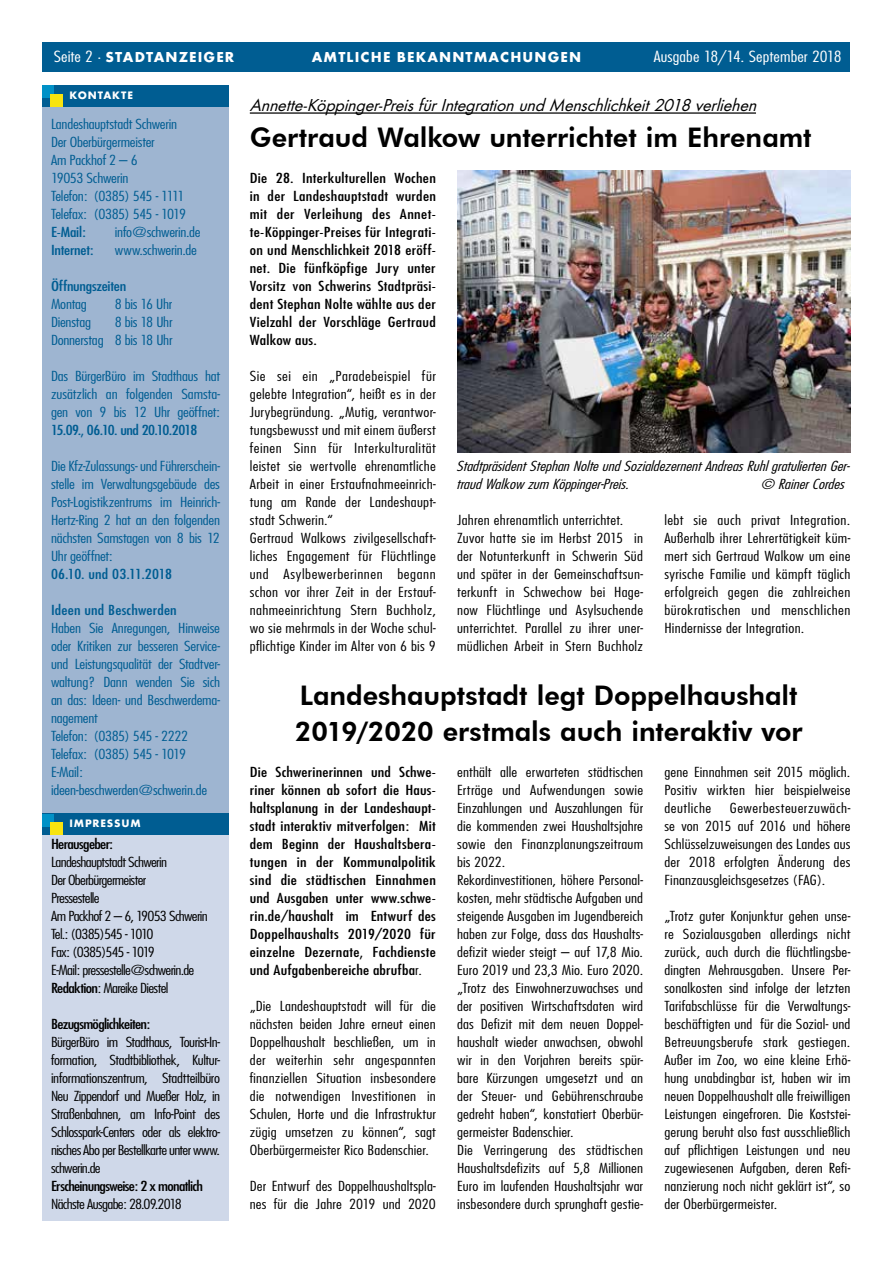
<style>
.page{position:relative;width:893px;height:1263px;background:#fff}
.page>*{position:absolute;margin:0;border:0;box-sizing:border-box;transform-origin:0 0}
.t1{font:800 27px/36px "Futura BT";letter-spacing:-.005em;color:#000}
.t2{font:italic 18px "Futura TOT Boo";color:#000}
.t3{font:700 15px "Futura TOT";letter-spacing:.075em;color:#fff}
.t4{font:300 condensed 15px "Futura";color:#fff;scale:1.25 1}
.t5{font:300 condensed 13.5px/18px "Futura";letter-spacing:.01em;color:#000;text-align:justify;scale:1.25 1}
.t6{font:300 condensed 13.5px/18px "Futura";letter-spacing:-.015em;color:#005d92;scale:1.25 1}
.t7{font:condensed 13.5px/18px "Futura";letter-spacing:.01em;color:#000;text-align:justify;scale:1.25 1}
.t8{font:300 condensed 13.5px/18px "Futura";letter-spacing:-.04em;color:#000;scale:1.25 1}
.t9{font:italic 300 condensed 13.5px/18px "Futura";color:#000;scale:1.25 1}
.t10{font:condensed 13.5px "Futura";letter-spacing:-.04em;color:#000;scale:1.25 1}
.t11{font:condensed 13.5px "Futura";letter-spacing:-.015em;color:#005d92;scale:1.25 1}
.t12{font:condensed 13.5px "Futura";letter-spacing:.01em;color:#005d92;scale:1.25 1}
.t13{font:700 11.25px "Futura TOT";letter-spacing:.075em;color:#fff}
.s1{font-family:"Futura";font-weight:300;font-stretch:condensed}
.s2{font-weight:400}
.s3{font-weight:300}
</style>
<div class="page">
<div style="left:43px;top:43px;width:807px;height:29px;background:#005d92"></div>
<div style="left:43px;top:104px;width:186px;height:709px;background:#9eb5d1"></div>
<div style="left:43px;top:831px;width:186px;height:389px;background:#cfd8e9"></div>
<div style="left:43px;top:85px;width:186px;height:21px;background:#005d92"></div>
<div style="left:43px;top:85px;width:11px;height:13px;background:#0091c7"></div>
<div style="left:51px;top:94px;width:12px;height:12px;background:#f8e40f"></div>
<div style="left:43px;top:813px;width:186px;height:22px;background:#005d92"></div>
<div style="left:43px;top:814px;width:11px;height:12px;background:#0091c7"></div>
<div style="left:51px;top:822px;width:12px;height:13px;background:#f8e40f"></div>
<hr style="left:250px;top:112px;width:506px;height:2px;background:#000">
<img style="left:457px;top:170px;width:393px;height:282px">
<p class="t4" style="left:53px;top:47px;width:154px">Ausgabe 18/14. September 2018</p>
<p class="t3" style="left:54px;top:48px;width:182px"><span class="s1">Seite 2 ·</span> STADTANZEIGER</p>
<p class="t3" style="left:312px;top:48px;width:271px">AMTLICHE BEKANNTMACHUNGEN</p>
<p class="t4" style="left:654px;top:47px;width:152px">Ausgabe 18/14. September 2018</p>
<p class="t3" style="left:662px;top:48px;width:183px">STADTANZEIGER <span class="s1">· Seite 2</span></p>
<p class="t13" style="left:70px;top:88px;width:65px">KONTAKTE</p>
<p class="t6" style="left:51px;top:115px;width:109px">Landeshauptstadt Schwerin<br>Der Oberbürgermeister<br>Am Packhof 2 – 6<br>19053 Schwerin<br>Telefon: (0385) 545 - 1111<br>Telefax: (0385) 545 - 1019</p>
<p class="t11" style="left:51px;top:224px;width:29px">E-Mail:</p>
<p class="t6" style="left:115px;top:223px;width:70px">info@schwerin.de</p>
<p class="t11" style="left:51px;top:242px;width:36px">Internet:</p>
<p class="t6" style="left:115px;top:241px;width:67px">www.schwerin.de</p>
<p class="t11" style="left:51px;top:278px;width:62px">Öffnungszeiten</p>
<p class="t6" style="left:51px;top:295px;width:30px">Montag</p>
<p class="t6" style="left:115px;top:295px;width:48px">8 bis 16 Uhr</p>
<p class="t6" style="left:51px;top:313px;width:34px">Dienstag</p>
<p class="t6" style="left:51px;top:313px;width:99px;text-align:right">8 bis 18 Uhr<br>Donnerstag 8 bis 18 Uhr</p>
<p class="t6" style="left:51px;top:367px;width:137px;text-align:justify">Das BürgerBüro im Stadthaus hat zusätzlich an folgenden Samsta&shy;gen von 9 bis 12 Uhr geöffnet:</p>
<p class="t11" style="left:51px;top:422px;width:118px">15.09., 06.10. und 20.10.2018</p>
<p class="t6" style="left:51px;top:457px;width:137px;text-align:justify">Die Kfz-Zulassungs- und Führerschein&shy;stelle im Verwaltungsgebäude des Post-Logistikzentrums im Heinrich-Hertz-Ring 2 hat an den folgenden nächsten Samstagen von 8 bis 12<br>Uhr geöffnet:</p>
<p class="t12" style="left:51px;top:566px;width:98px">06.10. und 03.11.2018</p>
<p class="t12" style="left:51px;top:602px;width:102px">Ideen und Beschwerden</p>
<p class="t6" style="left:51px;top:619px;width:137px">Haben Sie Anregungen, Hinweise oder Kritiken zur besseren Service&shy;und Leistungsqualität der Stadtver&shy;waltung? Dann wenden Sie sich an das: Ideen- und Beschwerdema&shy;nagement<br>Telefon: (0385) 545 - 2222<br>Telefax: (0385) 545 - 1019<br>E-Mail: ideen-beschwerden@schwerin.de</p>
<p class="t13" style="left:70px;top:817px;width:73px">IMPRESSUM</p>
<p class="t10" style="left:51px;top:836px;width:51px">Herausgeber:</p>
<p class="t8" style="left:51px;top:853px;width:127px">Landeshauptstadt Schwerin<br>Der Oberbürgermeister<br>Pressestelle<br>Am Packhof 2 – 6, 19053 Schwerin<br>Tel.: (0385)545 - 1010<br>Fax: (0385)545 - 1019<br>E-Mail: pressestelle@schwerin.de<br><span class="s2">Redaktion</span>: Mareike Diestel</p>
<p class="t10" style="left:51px;top:1016px;width:81px">Bezugsmöglichkeiten:</p>
<p class="t5" style="left:51px;top:1033px;width:137px">BürgerBüro im Stadthaus, Tourist-In&shy;formation, Stadtbibliothek, Kultur&shy;informationszentrum, Stadtteilbüro Neu Zippendorf und Mueßer Holz, in Straßenbahnen, am Info-Point des Schlosspark-Centers oder als elektro&shy;nisches Abo per Bestellkarte unter www. schwerin.de</p>
<p class="t10" style="left:51px;top:1178px;width:123px">Erscheinungsweise: 2 x monatlich</p>
<p class="t8" style="left:51px;top:1195px;width:106px">Nächste Ausgabe: 28.09.2018</p>
<h2 class="t2" style="left:250px;top:95px;width:513px">Annette-Köppinger-PreisfürIntegrationundMenschlichkeit2018verliehen</h2>
<h1 class="t1" style="left:250px;top:119px;width:563px">Gertraud Walkow unterrichtet im Ehrenamt</h1>
<p class="t7" style="left:250px;top:169px;width:150px">Die 28. Interkulturellen Wochen in der Landeshauptstadt wurden mit der Verleihung des Annet&shy;te-Köppinger-Preises für Integrati&shy;on und Menschlichkeit 2018 eröff&shy;net. Die fünfköpfige Jury unter Vorsitz von Schwerins Stadtpräsi&shy;dent Stephan Nolte wählte aus der Vielzahl der Vorschläge Gertraud Walkow aus.</p>
<p class="t5" style="left:250px;top:367px;width:150px;text-align:left">Sie sei ein „Paradebeispiel für gelebte Integration“, heißt es in der Jurybegründung. „Mutig, verantwor&shy;tungsbewusst und mit einem äußerst feinen Sinn für Interkulturalität leistet sie wertvolle ehrenamtliche Arbeit in einer Erstaufnahmeeinrich&shy;tung am Rande der Landeshaupt&shy;stadt Schwerin.“<br>Gertraud Walkows zivilgesellschaft&shy;liches Engagement für Flüchtlinge und Asylbewerberinnen begann schon vor ihrer Zeit in der Erstauf&shy;nahmeeinrichtung Stern Buchholz, wo sie mehrmals in der Woche schul&shy;pflichtige Kinder im Alter von 6 bis 9</p>
<p class="t9" style="left:456px;top:457px;width:319px">StadtpräsidentStephanNolteundSozialdezernentAndreasRuhlgratuliertenGer&shy;traudWalkow zum Köppinger-Preis.</p>
<p class="t9" style="left:760px;top:475px;width:72px">© RainerCordes</p>
<p class="t5" style="left:457px;top:511px;width:150px;text-align:left">Jahren ehrenamtlich unterrichtet.<br>Zuvor hatte sie im Herbst 2015 in der Notunterkunft in Schwerin Süd und später in der Gemeinschaftsun&shy;terkunft in Schwechow bei Hage&shy;now Flüchtlinge und Asylsuchende unterrichtet. Parallel zu ihrer uner&shy;müdlichen Arbeit in Stern Buchholz</p>
<p class="t5" style="left:664px;top:511px;width:150px">lebt sie auch privat Integration.<br>Außerhalb ihrer Lehrertätigkeit küm&shy;mert sich Gertraud Walkow um eine syrische Familie und kämpft täglich erfolgreich gegen die zahlreichen bürokratischen und menschlichen Hindernisse der Integration.</p>
<h1 class="t1" style="left:295px;top:677px;width:509px">Landeshauptstadt legt Doppelhaushalt<br>2019/2020 erstmals auch interaktiv vor</h1>
<p class="t7" style="left:250px;top:763px;width:150px">Die Schwerinerinnen und Schwe&shy;riner können ab sofort die Haus&shy;haltsplanung in der Landeshaupt&shy;stadt interaktiv mitverfolgen: Mit dem Beginn der Haushaltsbera&shy;tungen in der Kommunalpolitik sind die städtischen Einnahmen und Ausgaben unter www.schwe&shy;rin.de/haushalt im Entwurf des Doppelhaushalts 2019/2020 für einzelne Dezernate, Fachdienste und Aufgabenbereiche abrufba<span class="s3">r.</span></p>
<p class="t5" style="left:250px;top:997px;width:150px">„Die Landeshauptstadt will für die nächsten beiden Jahre erneut einen Doppelhaushalt beschließen, um in der weiterhin sehr angespannten finanziellen Situation insbesondere die notwendigen Investitionen in Schulen, Horte und die Infrastruktur zügig umsetzen zu können“, sagt Oberbürgermeister Rico Badenschier.</p>
<p class="t5" style="left:250px;top:1177px;width:150px">Der Entwurf des Doppelhaushaltspla&shy;nes für die Jahre 2019 und 2020</p>
<p class="t5" style="left:457px;top:763px;width:150px;text-align:left">enthält alle erwarteten städtischen Erträge und Aufwendungen sowie Einzahlungen und Auszahlungen für die kommenden zwei Haushaltsjahre sowie den Finanzplanungszeitraum bis 2022.<br>Rekordinvestitionen, höhere Personal&shy;kosten, mehr städtische Aufgaben und steigende Ausgaben im Jugendbereich haben zur Folge, dass das Haushalts&shy;defizit wieder steigt – auf 17,8 Mio.<br>Euro 2019 und 23,3 Mio. Euro 2020. „Trotz des Einwohnerzuwachses und der positiven Wirtschaftsdaten wird das Defizit mit dem neuen Doppel&shy;haushalt wieder anwachsen, obwohl wir in den Vorjahren bereits spür&shy;bare Kürzungen umgesetzt und an der Steuer- und Gebührenschraube gedreht haben“, konstatiert Oberbür&shy;germeister Badenschier.<br>Die Verringerung des städtischen Haushaltsdefizits auf 5,8 Millionen Euro im laufenden Haushaltsjahr war insbesondere durch sprunghaft gestie-</p>
<p class="t5" style="left:664px;top:763px;width:150px">gene Einnahmen seit 2015 möglich.<br>Positiv wirkten hier beispielweise deutliche</p>
<p class="t5" style="left:664px;top:799px;width:150px;text-indent:66px">Gewerbesteuerzuwäch&shy;se von 2015 auf 2016 und höhere Schlüsselzuweisungen des Landes aus der 2018 erfolgten Änderung des Finanzausgleichsgesetzes (FAG).</p>
<p class="t5" style="left:664px;top:907px;width:150px">„Trotz guter Konjunktur gehen unse&shy;re Sozialausgaben allerdings nicht zurück, auch durch die flüchtlingsbe&shy;dingten Mehrausgaben. Unsere Per&shy;sonalkosten sind infolge der letzten Tarifabschlüsse für die Verwaltungs&shy;beschäftigten und für die Sozial- und Betreuungsberufe stark gestiegen.<br>Außer im Zoo, wo eine kleine Erhö&shy;hung unabdingbar ist, haben wir im neuen Doppelhaushalt alle freiwilligen Leistungen eingefroren. Die Koststei&shy;gerung beruht also fast ausschließlich auf pflichtigen Leistungen und neu zugewiesenen Aufgaben, deren Refi&shy;nanzierung noch nicht geklärt ist“, so der Oberbürgermeister.</p>
</div>
